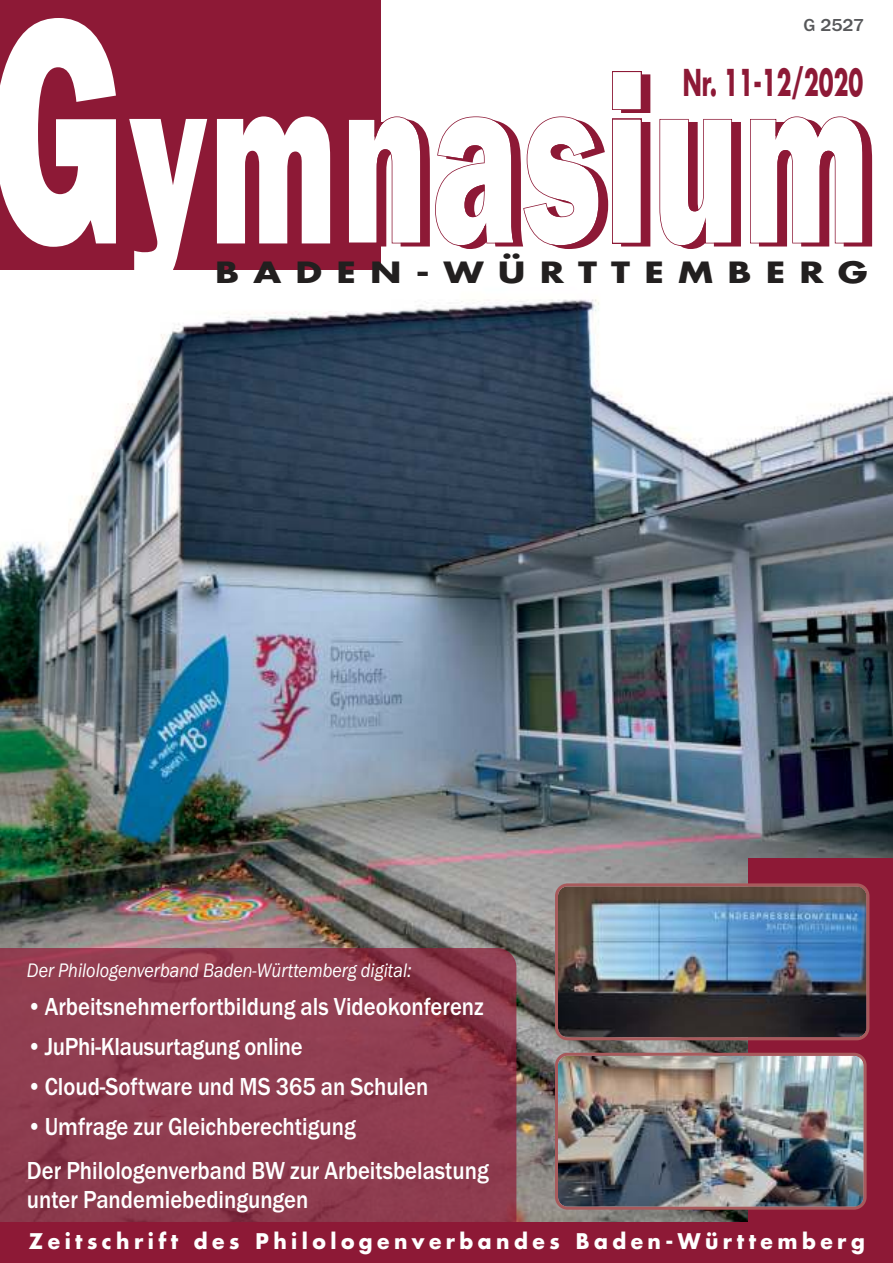
<style>
.page{position:relative;width:893px;height:1263px;background:#fff}
.page>*{position:absolute;margin:0;border:0;box-sizing:border-box;transform-origin:0 0}
.t1{font:800 250.5px "Franklin Gothic Itc T";letter-spacing:.02em;color:#8d1936;scale:.6 1}
.t2{font:700 36px "Futura";color:#8d1936;scale:.6 1}
.t3{font:700 28.5px "Futura";letter-spacing:.4em;color:#221f1f;scale:1.25 1}
.t4{font:500 25.5px/43.3px "Franklin Gothic Itc T";color:#fff;scale:.89 1}
.t5{font:700 21px "Futura";letter-spacing:.22em;color:#fff}
.t6{font:italic 20.25px "Franklin Gothic Itc T";color:#fff;scale:.89 1}
.t7{font:500 18px "Franklin Gothic Itc T";color:#57585a;scale:1.05 1}
.s1{font-size:333px;color:#fff}
.s2{color:#fff}
</style>
<div class="page">
<img style="left:0;top:0;width:893px;height:1222px">
<div style="left:748px;top:858px;width:145px;height:380px;background:#8d1936"></div>
<img style="left:555px;top:1053px;width:312px;height:157px">
<img style="left:555px;top:883px;width:314px;height:157px">
<div style="left:0;top:0;width:380px;height:270px;background:#8d1936"></div>
<svg style="left:750px;top:116px;width:113px;height:127px"></svg>
<svg style="left:659px;top:119px;width:73px;height:127px"></svg>
<div style="left:613px;top:120px;width:28px;height:123px;background:#fff"></div>
<div style="left:613px;top:72px;width:28px;height:37px;background:#fff"></div>
<div style="left:612px;top:71px;width:29px;height:39px;border:2px solid #8d1936"></div>
<svg style="left:523px;top:116px;width:76px;height:130px"></svg>
<svg style="left:435px;top:116px;width:79px;height:130px"></svg>
<svg style="left:349px;top:116px;width:72px;height:127px"></svg>
<svg style="left:217px;top:116px;width:113px;height:127px"></svg>
<svg style="left:129px;top:119px;width:78px;height:168px"></svg>
<svg style="left:0;top:18px;width:116px;height:229px"></svg>
<svg style="left:0;top:948px;width:516px;height:274px;fill:#903d50"></svg>
<div style="left:0;top:1222px;width:893px;height:41px;background:#8d1936"></div>
<p class="t7" style="left:804px;top:19px;width:59px">G 2527</p>
<h1 class="t1" style="left:78px;top:14px;width:1338px"><span class="s1">G</span><span class="s2">m</span>nasium</h1>
<h2 class="t2" style="left:683px;top:58px;width:302px">Nr. 11-12/2020</h2>
<p class="t3" style="left:215px;top:254px;width:524px">BADEN-WÜRTTEMBERG</p>
<p class="t6" style="left:27px;top:963px;width:434px">Der Philologenverband Baden-Württemberg digital:</p>
<p class="t4" style="left:27px;top:986px;width:515px">•Arbeitsnehmerfortbildung als Videokonferenz</p>
<p class="t4" style="left:27px;top:1027px;width:311px">•JuPhi-Klausurtagung online</p>
<p class="t4" style="left:27px;top:1067px;width:452px">•Cloud-Software und MS 365 an Schulen</p>
<p class="t4" style="left:27px;top:1107px;width:520px">•Umfrage zur Gleichberechtigung<br>Der Philologenverband BW zur Arbeitsbelastung</p>
<p class="t4" style="left:27px;top:1180px;width:318px">unter Pandemiebedingungen</p>
<p class="t5" style="left:29px;top:1227px;width:837px">Zeitschrift des Philologenverbandes Baden-Württemberg</p>
</div>
